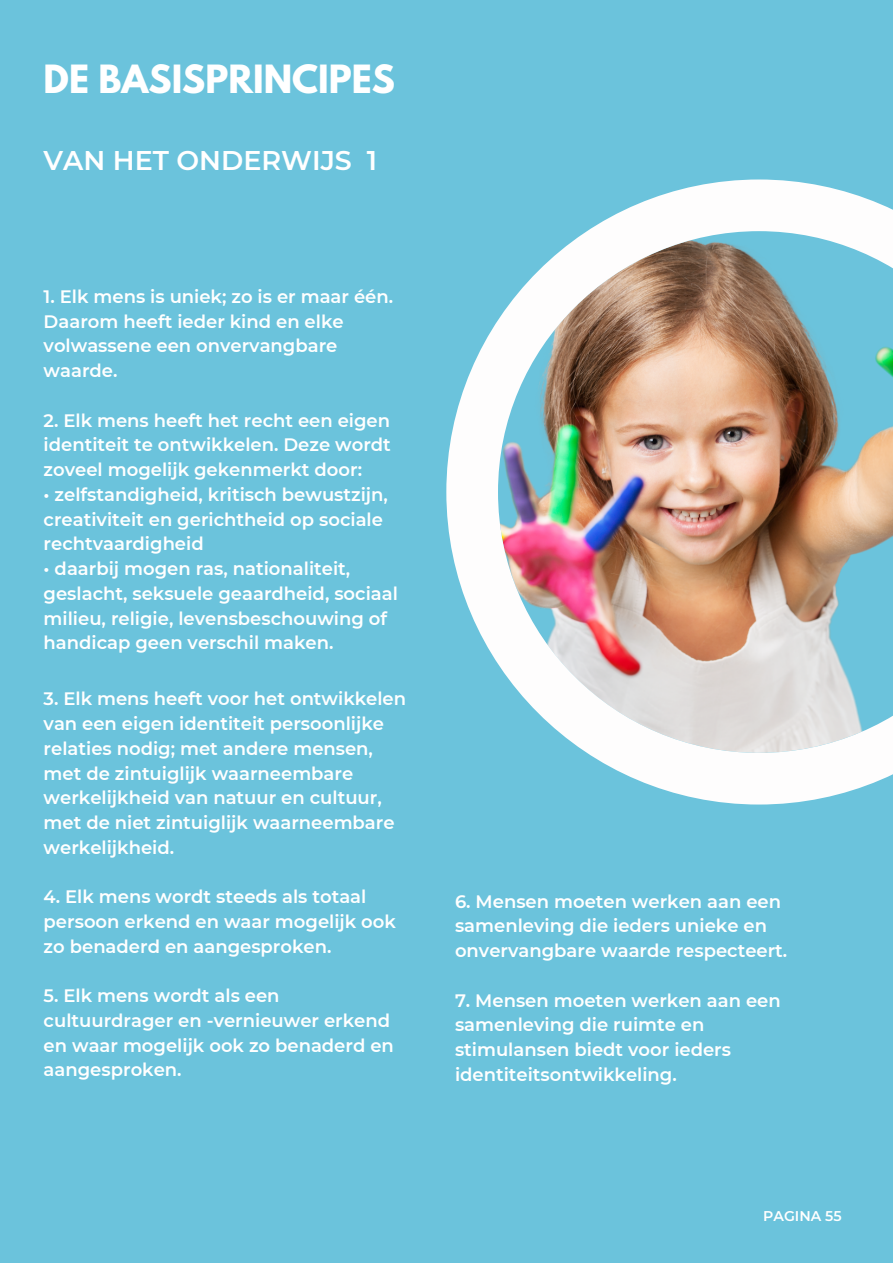
<style>
.page{position:relative;width:893px;height:1264px;background:#fff}
.page>*{position:absolute;margin:0;border:0;box-sizing:border-box;transform-origin:0 0}
.t1{font:700 34.5px "League Spartan";color:#fff}
.t2{font:600 27px "Montserrat";color:#fff}
.t3{font:600 18px/24.8px "Montserrat";color:#fff}
.t4{font:600 14.1px "Montserrat";color:#fff}
</style>
<div class="page">
<div style="left:0;top:0;width:892px;height:1262px;background:#6bc3dc"></div>
<img style="left:446px;top:179px;width:446px;height:625px">
<p class="t1" style="left:44px;top:62px;width:353px">DE BASISPRINCIPES</p>
<p class="t2" style="left:44px;top:144px;width:335px">VAN HET ONDERWIJS 1</p>
<p class="t3" style="left:44px;top:284px;width:351px">1. Elk mens is uniek; zo is er maar één.<br>Daarom heeft ieder kind en elke volwassene een onvervangbare waarde.</p>
<p class="t3" style="left:44px;top:408px;width:349px;text-align:justify">2. Elk mens heeft het recht een eigen identiteit te ontwikkelen. Deze wordt zoveel mogelijk gekenmerkt door:</p>
<p class="t3" style="left:44px;top:482px;width:346px">• zelfstandigheid, kritisch bewustzijn, creativiteit en gerichtheid op sociale rechtvaardigheid</p>
<p class="t3" style="left:44px;top:556px;width:356px">• daarbij mogen ras, nationaliteit, geslacht, seksuele geaardheid, sociaal milieu, religie, levensbeschouwing of handicap geen verschil maken.</p>
<p class="t3" style="left:44px;top:686px;width:364px">3. Elk mens heeft voor het ontwikkelen van een eigen identiteit persoonlijke relaties nodig; met andere mensen, met de zintuiglijk waarneembare werkelijkheid van natuur en cultuur, met de niet zintuiglijk waarneembare werkelijkheid.</p>
<p class="t3" style="left:44px;top:884px;width:354px">4. Elk mens wordt steeds als totaal persoon erkend en waar mogelijk ook zo benaderd en aangesproken.</p>
<p class="t3" style="left:44px;top:983px;width:352px">5. Elk mens wordt als een cultuurdrager en -vernieuwer erkend en waar mogelijk ook zo benaderd en aangesproken.</p>
<p class="t3" style="left:455px;top:888px;width:334px">6. Mensen moeten werken aan een samenleving die ieders unieke en onvervangbare waarde respecteert.</p>
<p class="t3" style="left:455px;top:987px;width:327px">7. Mensen moeten werken aan een samenleving die ruimte en stimulansen biedt voor ieders identiteitsontwikkeling.</p>
<p class="t4" style="left:763px;top:1207px;width:80px">PAGINA 55</p>
</div>
